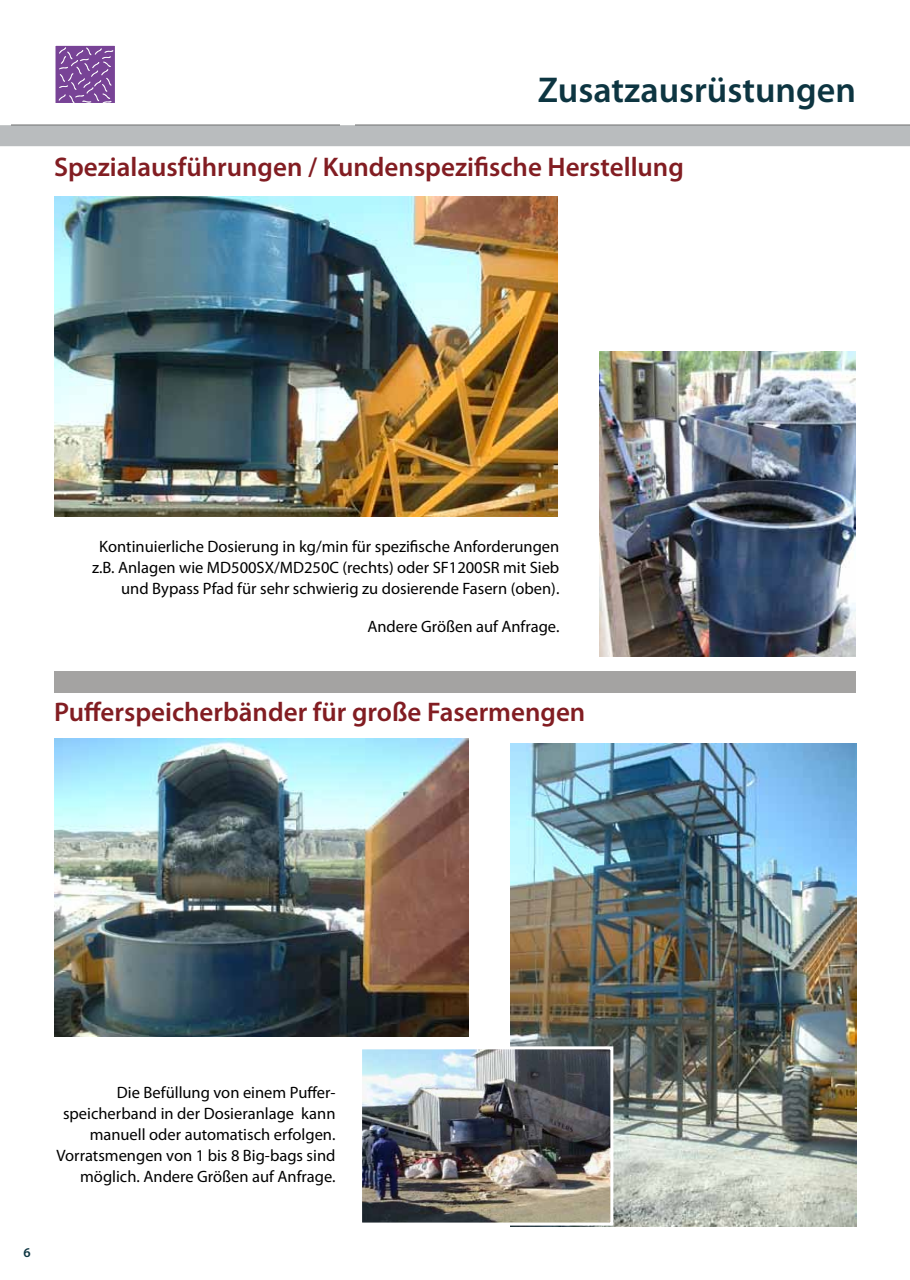
<style>
.page{position:relative;width:910px;height:1280px;background:#fff}
.page>*{position:absolute;margin:0;border:0;box-sizing:border-box;transform-origin:0 0}
.t1{font:600 36px "Myriad Pro";color:#0d3541}
.t2{font:600 27px "Myriad Pro";color:#821d22}
.t3{font:16.5px/21px "Myriad Pro";color:#000;text-align:right}
.t4{font:600 13.5px "Myriad Pro";color:#0d3541}
</style>
<div class="page">
<svg style="left:11px;top:124px;width:899px;height:1px"></svg>
<div style="left:341px;top:54px;width:14px;height:80px;background:#fff"></div>
<img style="left:54px;top:196px;width:504px;height:320px">
<img style="left:600px;top:351px;width:256px;height:306px">
<div style="left:0;top:125px;width:910px;height:21px;background:#b9bcbe"></div>
<img style="left:511px;top:744px;width:345px;height:482px">
<img style="left:363px;top:1050px;width:246px;height:171px">
<div style="left:359px;top:1046px;width:254px;height:179px;border:3px solid #fff"></div>
<img style="left:54px;top:738px;width:415px;height:298px">
<div style="left:54px;top:671px;width:802px;height:21px;background:#a4a3a2"></div>
<svg style="left:58px;top:47px;width:55px;height:54px;background:#8656a1"></svg>
<div style="left:54px;top:44px;width:62px;height:60px;border:2px solid #fff"></div>
<h1 class="t1" style="left:538px;top:67px;width:320px">Zusatzausrüstungen</h1>
<h2 class="t2" style="left:54px;top:150px;width:631px">Spezialausführungen / Kundenspezifische Herstellung</h2>
<p class="t3" style="left:92px;top:536px;width:469px">Kontinuierliche Dosierung in kg/min für spezifische Anforderungen z.B. Anlagen wie MD500SX/MD250C (rechts) oder SF1200SR mit Sieb und Bypass Pfad für sehr schwierig zu dosierende Fasern (oben).</p>
<p class="t3" style="left:367px;top:616px;width:194px">Andere Größen auf Anfrage.</p>
<h2 class="t2" style="left:54px;top:695px;width:533px">Pufferspeicherbänder für große Fasermengen</h2>
<p class="t4" style="left:23px;top:1244px;width:9px">6</p>
<p class="t3" style="left:57px;top:1082px;width:280px">Die Befüllung von einem Puffer&shy;speicherband in der Dosieranlage kann manuell oder automatisch erfolgen.<br>Vorratsmengen von 1 bis 8 Big-bags sind möglich. Andere Größen auf Anfrage.</p>
</div>
